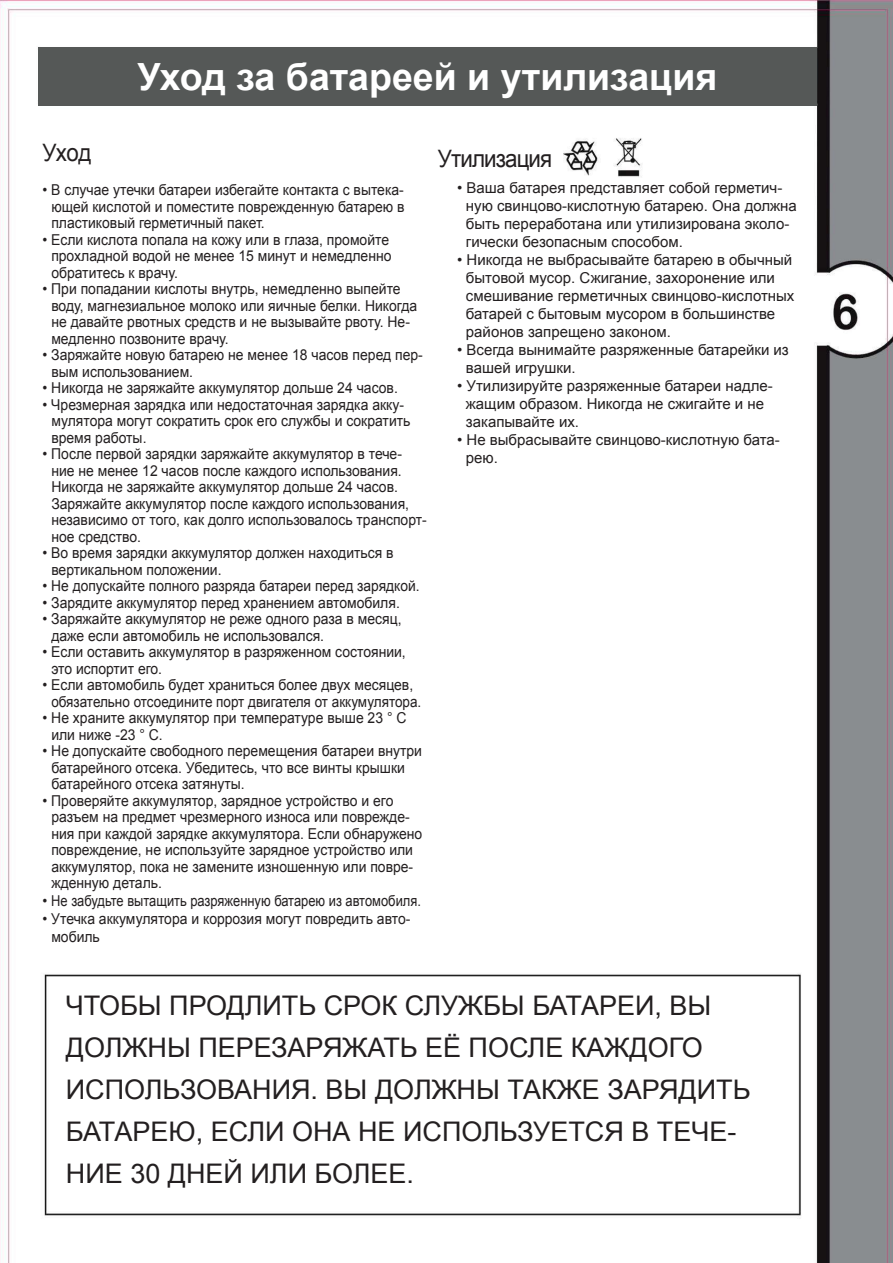
<style>
.page{position:relative;width:893px;height:1263px;background:#fff}
.page>*{position:absolute;margin:0;border:0;box-sizing:border-box;transform-origin:0 0}
.t1{font:700 37.5px "Arial";color:#fff}
.t2{font:27px/42px "Arial";color:#231f20}
.t3{font:24px "Arial";letter-spacing:-.04em;color:#231f20;scale:.93 1}
.t4{font:15px/16.5px "Arial";color:#231f20;scale:.93 1}
.t5{font:15px/18px "Arial";color:#231f20}
</style>
<div class="page">
<img style="left:0;top:0;width:893px;height:1263px">
<div style="left:38px;top:47px;width:778px;height:59px;background:#555857"></div>
<div style="left:38px;top:139px;width:394px;height:818px;background:#fff"></div>
<div style="left:432px;top:178px;width:372px;height:431px;background:#fff"></div>
<div style="left:57px;top:986px;width:734px;height:217px;background:#fff"></div>
<div style="left:438px;top:139px;width:119px;height:39px;background:#fff"></div>
<h1 class="t1" style="left:137px;top:52px;width:581px">Уход за батареей и утилизация</h1>
<h3 class="t3" style="left:43px;top:137px;width:54px">Уход</h3>
<p class="t4" style="left:51px;top:182px;width:381px;text-align:justify;text-indent:-9px">• В случае утечки батареи избегайте контакта с вытека&shy;ющей кислотой и поместите поврежденную батарею в пластиковый герметичный пакет.</p>
<p class="t4" style="left:51px;top:231px;width:367px;text-indent:-9px">• Если кислота попала на кожу или в глаза, промойте прохладной водой не менее 15 минут и немедленно обратитесь к врачу.</p>
<p class="t4" style="left:51px;top:281px;width:395px;text-indent:-9px">• При попадании кислоты внутрь, немедленно выпейте воду, магнезиальное молоко или яичные белки. Никогда не давайте рвотных средств и не вызывайте рвоту. Не&shy;медленно позвоните врачу.</p>
<p class="t4" style="left:51px;top:347px;width:401px;text-indent:-9px">• Заряжайте новую батарею не менее 18 часов перед пер&shy;вым использованием.</p>
<p class="t4" style="left:43px;top:380px;width:384px">• Никогда не заряжайте аккумулятор дольше 24 часов.</p>
<p class="t4" style="left:51px;top:396px;width:388px;text-indent:-9px">• Чрезмерная зарядка или недостаточная зарядка акку&shy;мулятора могут сократить срок его службы и сократить время работы.</p>
<p class="t4" style="left:51px;top:446px;width:405px;text-indent:-9px">• После первой зарядки заряжайте аккумулятор в тече&shy;ние не менее 12 часов после каждого использования.<br>Никогда не заряжайте аккумулятор дольше 24 часов.<br>Заряжайте аккумулятор после каждого использования, независимо от того, как долго использовалось транспорт&shy;ное средство.</p>
<p class="t4" style="left:51px;top:545px;width:370px;text-indent:-9px">• Во время зарядки аккумулятор должен находиться в вертикальном положении.</p>
<p class="t4" style="left:43px;top:578px;width:407px">• Не допускайте полного разряда батареи перед зарядкой.</p>
<p class="t4" style="left:43px;top:594px;width:386px">• Зарядите аккумулятор перед хранением автомобиля.</p>
<p class="t4" style="left:51px;top:611px;width:378px;text-indent:-9px">• Заряжайте аккумулятор не реже одного раза в месяц, даже если автомобиль не использовался.</p>
<p class="t4" style="left:51px;top:644px;width:383px;text-indent:-9px">• Если оставить аккумулятор в разряженном состоянии, это испортит его.</p>
<p class="t4" style="left:43px;top:677px;width:409px;text-align:center">• Если автомобиль будет храниться более двух месяцев, обязательно отсоедините порт двигателя от аккумулятора.</p>
<p class="t4" style="left:51px;top:710px;width:383px;text-indent:-9px">• Не храните аккумулятор при температуре выше 23 ° С или ниже -23 ° С.</p>
<p class="t4" style="left:51px;top:743px;width:400px;text-indent:-9px">• Не допускайте свободного перемещения батареи внутри батарейного отсека. Убедитесь, что все винты крышки батарейного отсека затянуты.</p>
<p class="t4" style="left:51px;top:792px;width:400px;text-indent:-9px">• Проверяйте аккумулятор, зарядное устройство и его разъем на предмет чрезмерного износа или поврежде&shy;ния при каждой зарядке аккумулятора. Если обнаружено повреждение, не используйте зарядное устройство или аккумулятор, пока не замените изношенную или повре&shy;жденную деталь.</p>
<p class="t4" style="left:43px;top:893px;width:408px">• Не забудьте вытащить разряженную батарею из автомобиля.</p>
<p class="t4" style="left:51px;top:910px;width:388px;line-height:18px;text-indent:-9px">• Утечка аккумулятора и коррозия могут повредить авто&shy;мобиль</p>
<h3 class="t3" style="left:438px;top:143px;width:124px">Утилизация</h3>
<p class="t5" style="left:466px;top:179px;width:332px;text-indent:-9px">• Ваша батарея представляет собой герметич&shy;ную свинцово-кислотную батарею. Она должна быть переработана или утилизирована эколо&shy;гически безопасным способом.</p>
<p class="t5" style="left:466px;top:251px;width:330px;text-indent:-9px">• Никогда не выбрасывайте батарею в обычный бытовой мусор. Сжигание, захоронение или смешивание герметичных свинцово-кислотных батарей с бытовым мусором в большинстве районов запрещено законом.</p>
<p class="t5" style="left:466px;top:341px;width:324px;text-indent:-9px">• Всегда вынимайте разряженные батарейки из вашей игрушки.</p>
<p class="t5" style="left:466px;top:377px;width:308px;text-indent:-9px">• Утилизируйте разряженные батареи надле&shy;жащим образом. Никогда не сжигайте и не закапывайте их.</p>
<p class="t5" style="left:466px;top:431px;width:315px;text-indent:-9px">• Не выбрасывайте свинцово-кислотную бата&shy;рею.</p>
<h2 class="t2" style="left:66px;top:984px;width:686px">ЧТОБЫ ПРОДЛИТЬ СРОК СЛУЖБЫ БАТАРЕИ, ВЫ ДОЛЖНЫ ПЕРЕЗАРЯЖАТЬ ЕЁ ПОСЛЕ КАЖДОГО ИСПОЛЬЗОВАНИЯ. ВЫ ДОЛЖНЫ ТАКЖЕ ЗАРЯДИТЬ БАТАРЕЮ, ЕСЛИ ОНА НЕ ИСПОЛЬЗУЕТСЯ В ТЕЧЕ-НИЕ 30 ДНЕЙ ИЛИ БОЛЕЕ.</h2>
</div>
